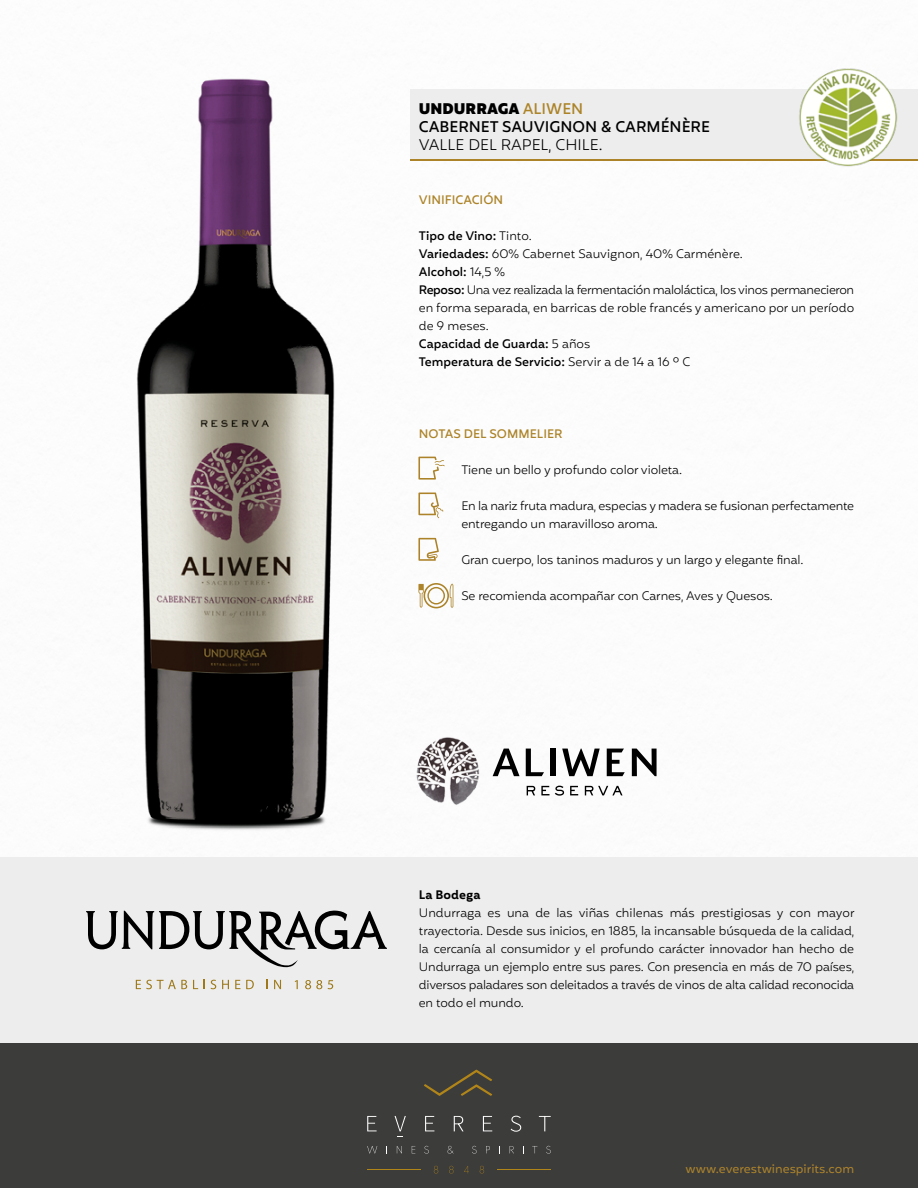
<style>
.page{position:relative;width:918px;height:1188px;background:#fff}
.page>*{position:absolute;margin:0;border:0;box-sizing:border-box;transform-origin:0 0}
.t1{font:500 15px/18px "Mohr";color:#000}
.t2{font:300 15px "Mohr";color:#000}
.t3{font:300 12px/18px "Mohr";letter-spacing:-.01em;color:#000}
.t4{font:500 12px "Mohr";color:#ac8327}
.t5{font:12px "Mohr";color:#ac832b}
.t6{font:600 12px "Mohr";color:#000}
.s1{font-weight:900}
.s2{color:#ac8327}
.s3{font-weight:500}
</style>
<div class="page">
<div style="left:0;top:857px;width:918px;height:187px;background:#ededed"></div>
<div style="left:410px;top:89px;width:508px;height:70px;background:#ededed"></div>
<hr style="left:410px;top:159px;width:508px;height:2px;background:#ac8329">
<img style="left:799px;top:68px;width:99px;height:99px">
<div style="left:0;top:1044px;width:918px;height:144px;background:#3c3c3b"></div>
<svg style="left:367px;top:1146px;width:10px;height:7px"></svg>
<svg style="left:397px;top:1146px;width:5px;height:7px"></svg>
<svg style="left:424px;top:1146px;width:5px;height:8px"></svg>
<svg style="left:448px;top:1146px;width:6px;height:8px"></svg>
<svg style="left:472px;top:1146px;width:5px;height:8px"></svg>
<svg style="left:486px;top:1146px;width:4px;height:7px"></svg>
<svg style="left:510px;top:1146px;width:4px;height:7px"></svg>
<svg style="left:546px;top:1146px;width:5px;height:8px"></svg>
<svg style="left:434px;top:1166px;width:4px;height:8px"></svg>
<svg style="left:449px;top:1166px;width:5px;height:8px"></svg>
<svg style="left:464px;top:1166px;width:5px;height:7px"></svg>
<svg style="left:480px;top:1166px;width:4px;height:8px"></svg>
<hr style="left:367px;top:1169px;width:54px;height:1px;background:#b18518">
<hr style="left:497px;top:1169px;width:54px;height:1px;background:#b18518">
<svg style="left:367px;top:1116px;width:10px;height:15px"></svg>
<svg style="left:395px;top:1116px;width:11px;height:15px"></svg>
<svg style="left:425px;top:1116px;width:9px;height:15px"></svg>
<svg style="left:454px;top:1116px;width:10px;height:15px"></svg>
<svg style="left:483px;top:1116px;width:9px;height:15px"></svg>
<svg style="left:511px;top:1116px;width:10px;height:16px"></svg>
<svg style="left:539px;top:1116px;width:12px;height:15px"></svg>
<svg style="left:424px;top:1070px;width:68px;height:26px"></svg>
<svg style="left:418px;top:457px;width:27px;height:23px"></svg>
<svg style="left:418px;top:493px;width:25px;height:25px"></svg>
<svg style="left:418px;top:538px;width:21px;height:23px"></svg>
<svg style="left:418px;top:583px;width:35px;height:25px"></svg>
<svg style="left:136px;top:980px;width:51px;height:9px"></svg>
<svg style="left:193px;top:980px;width:5px;height:9px"></svg>
<svg style="left:211px;top:980px;width:5px;height:9px"></svg>
<svg style="left:222px;top:980px;width:7px;height:9px"></svg>
<svg style="left:235px;top:980px;width:5px;height:9px"></svg>
<svg style="left:246px;top:980px;width:8px;height:9px"></svg>
<svg style="left:274px;top:980px;width:7px;height:9px"></svg>
<svg style="left:295px;top:980px;width:3px;height:9px"></svg>
<svg style="left:305px;top:980px;width:17px;height:9px"></svg>
<svg style="left:328px;top:980px;width:5px;height:9px"></svg>
<svg style="left:86px;top:910px;width:301px;height:57px"></svg>
<img style="left:136px;top:78px;width:199px;height:752px">
<svg style="left:527px;top:786px;width:8px;height:9px"></svg>
<svg style="left:541px;top:786px;width:23px;height:10px"></svg>
<svg style="left:570px;top:786px;width:8px;height:9px"></svg>
<svg style="left:585px;top:786px;width:38px;height:9px"></svg>
<svg style="left:493px;top:749px;width:27px;height:27px"></svg>
<svg style="left:526px;top:749px;width:18px;height:27px"></svg>
<div style="left:550px;top:749px;width:5px;height:27px;background:#000"></div>
<svg style="left:562px;top:749px;width:38px;height:27px"></svg>
<svg style="left:607px;top:749px;width:18px;height:27px"></svg>
<svg style="left:632px;top:749px;width:25px;height:27px"></svg>
<img style="left:416px;top:737px;width:64px;height:68px">
<p class="t1" style="left:419px;top:99px;width:293px"><span class="s1">UNDURRAGA</span> <span class="s2">ALIWEN<br></span>CABERNET SAUVIGNON &amp; CARMÉNÈRE</p>
<p class="t2" style="left:419px;top:134px;width:185px">VALLE DEL RAPEL, CHILE.</p>
<p class="t4" style="left:419px;top:192px;width:86px">VINIFICACIÓN</p>
<p class="t3" style="left:419px;top:228px;width:437px"><span class="s3">Tipo de Vino:</span> Tinto.<br><span class="s3">Variedades:</span> 60% Cabernet Sauvignon, 40% Carménère.<br><span class="s3">Alcohol:</span> 14,5 %<br><span class="s3">Reposo:</span> Una vez realizada la fermentación maloláctica, los vinos permanecieron en forma separada, en barricas de roble francés y americano por un período de 9 meses.<br><span class="s3">Capacidad de Guarda:</span> 5 años<br><span class="s3">Temperatura de Servicio:</span> Servir a de 14 a 16 º C</p>
<p class="t4" style="left:419px;top:426px;width:145px">NOTAS DEL SOMMELIER</p>
<p class="t3" style="left:461px;top:462px;width:222px">Tiene un bello y profundo color violeta.</p>
<p class="t3" style="left:461px;top:498px;width:394px">En la nariz fruta madura, especias y madera se fusionan perfectamente entregando un maravilloso aroma.</p>
<p class="t3" style="left:461px;top:552px;width:344px">Gran cuerpo, los taninos maduros y un largo y elegante final.</p>
<p class="t3" style="left:461px;top:588px;width:313px">Se recomienda acompañar con Carnes, Aves y Quesos.</p>
<p class="t6" style="left:419px;top:888px;width:63px">La Bodega</p>
<p class="t3" style="left:419px;top:905px;width:437px;text-align:justify">Undurraga es una de las viñas chilenas más prestigiosas y con mayor trayectoria. Desde sus inicios, en 1885, la incansable búsqueda de la calidad, la cercanía al consumidor y el profundo carácter innovador han hecho de Undurraga un ejemplo entre sus pares. Con presencia en más de 70 países, diversos paladares son deleitados a través de vinos de alta calidad reconocida en todo el mundo.</p>
<p class="t5" style="left:686px;top:1162px;width:170px">www.everestwinespirits.com</p>
</div>
